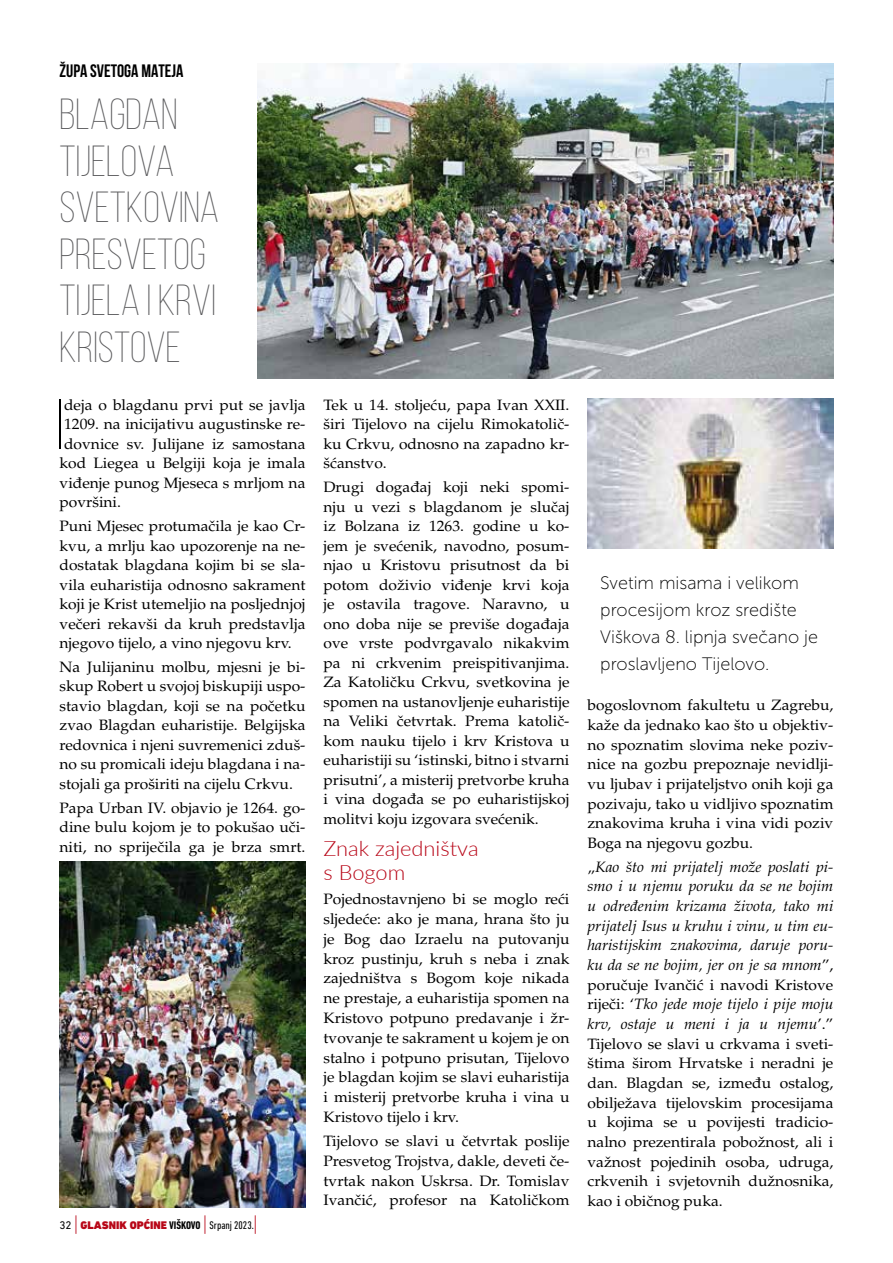
<style>
.page{position:relative;width:893px;height:1263px;background:#fff}
.page>*{position:absolute;margin:0;border:0;box-sizing:border-box;transform-origin:0 0}
.t1{font:300 70.65px "Bebas Neue";color:#000;scale:1.04 1}
.t2{font:300 43.5px/46.5px "Bebas Neue";color:#58585a}
.t3{font:300 21px/24px "Lato";color:#b80718;scale:1.04 1}
.t4{font:18px/27px "Museo Sans 100";color:#000}
.t5{font:700 18px "Bebas Neue";color:#000}
.t6{font:15px/19.5px "Palatino CE";color:#000;text-align:justify;scale:1.04 1}
.t7{font:900 11.25px "DIN Next LT Pro";color:#b80718}
.s1{font-weight:400;color:#000}
.s2{font-weight:400;font-size:22.5px}
.s3{font-weight:700;font-stretch:condensed;color:#000}
.s4{font-weight:400;font-stretch:condensed;color:#000}
.s5{font-style:italic}
</style>
<div class="page">
<img style="left:258px;top:64px;width:576px;height:314px">
<img style="left:60px;top:862px;width:245px;height:346px">
<img style="left:587px;top:398px;width:247px;height:151px">
<p class="t5" style="left:60px;top:61px;width:125px">ŽUPA SVETOGA MATEJA</p>
<h2 class="t2" style="left:60px;top:91px;width:161px">BLAGDAN<br>TIJELOVA<br>SVETKOVINA<br>PRESVETOG<br>TIJELA I KRVI<br>KRISTOVE</h2>
<h1 class="t1" style="left:57px;top:387px;width:9px">I</h1>
<p class="t6" style="left:64px;top:395px;width:234px">deja o blagdanu prvi put se javlja</p>
<p class="t6" style="left:64px;top:415px;width:234px">1209. na inicijativu augustinske re-</p>
<p class="t6" style="left:64px;top:434px;width:234px">dovnice sv. Julijane iz samostana</p>
<p class="t6" style="left:60px;top:454px;width:238px">kod Liegea u Belgiji koja je imala</p>
<p class="t6" style="left:60px;top:473px;width:238px">viđenje punog Mjeseca s mrljom na</p>
<p class="t6" style="left:60px;top:493px;width:61px">površini.</p>
<p class="t6" style="left:60px;top:516px;width:238px">Puni Mjesec protumačila je kao Cr&shy;kvu, a mrlju kao upozorenje na ne&shy;dostatak blagdana kojim bi se sla&shy;vila euharistija odnosno sakrament koji je Krist utemeljio na posljednjoj večeri rekavši da kruh predstavlja njegovo tijelo, a vino njegovu krv.</p>
<p class="t6" style="left:60px;top:657px;width:238px">Na Julijaninu molbu, mjesni je bi&shy;skup Robert u svojoj biskupiji uspo&shy;stavio blagdan, koji se na početku zvao Blagdan euharistije. Belgijska redovnica i njeni suvremenici zduš&shy;no su promicali ideju blagdana i na&shy;stojali ga proširiti na cijelu Crkvu.</p>
<p class="t6" style="left:60px;top:798px;width:238px">Papa Urban IV. objavio je 1264. go&shy;dine bulu kojom je to pokušao uči&shy;niti, no spriječila ga je brza smrt.</p>
<p class="t7" style="left:60px;top:1218px;width:199px"><span class="s1">32</span> <span class="s2">|</span> GLASNIK OPĆINE <span class="s3">VIŠKOVO</span> <span class="s2">|</span> <span class="s4">Srpanj 2023.</span><span class="s2">|</span></p>
<p class="t6" style="left:323px;top:395px;width:238px">Tek u 14. stoljeću, papa Ivan XXII. širi Tijelovo na cijelu Rimokatolič&shy;ku Crkvu, odnosno na zapadno kr&shy;šćanstvo.</p>
<p class="t6" style="left:323px;top:477px;width:238px">Drugi događaj koji neki spomi&shy;nju u vezi s blagdanom je slučaj iz Bolzana iz 1263. godine u ko&shy;jem je svećenik, navodno, posum&shy;njao u Kristovu prisutnost da bi potom doživio viđenje krvi koja je ostavila tragove. Naravno, u ono doba nije se previše događaja ove vrste podvrgavalo nikakvim pa ni crkvenim preispitivanjima.<br>Za Katoličku Crkvu, svetkovina je spomen na ustanovljenje euharistije na Veliki četvrtak. Prema katolič&shy;kom nauku tijelo i krv Kristova u euharistiji su ‘istinski, bitno i stvarni prisutni’, a misterij pretvorbe kruha i vina događa se po euharistijskoj molitvi koju izgovara svećenik.</p>
<h3 class="t3" style="left:323px;top:836px;width:151px">Znak zajedništva s Bogom</h3>
<p class="t6" style="left:323px;top:889px;width:238px">Pojednostavnjeno bi se moglo reći sljedeće: ako je mana, hrana što ju je Bog dao Izraelu na putovanju kroz pustinju, kruh s neba i znak zajedništva s Bogom koje nikada ne prestaje, a euharistija spomen na Kristovo potpuno predavanje i žr&shy;tvovanje te sakrament u kojem je on stalno i potpuno prisutan, Tijelovo je blagdan kojim se slavi euharistija i misterij pretvorbe kruha i vina u Kristovo tijelo i krv.</p>
<p class="t6" style="left:323px;top:1131px;width:238px">Tijelovo se slavi u četvrtak poslije Presvetog Trojstva, dakle, deveti če&shy;tvrtak nakon Uskrsa. Dr. Tomislav Ivančić, profesor na Katoličkom</p>
<p class="t4" style="left:600px;top:570px;width:219px">Svetim misama i velikom procesijom kroz središte<br>Viškova 8. lipnja svečano je proslavljeno Tijelovo.</p>
<p class="t6" style="left:587px;top:696px;width:238px">bogoslovnom fakultetu u Zagrebu, kaže da jednako kao što u objektiv&shy;no spoznatim slovima neke poziv&shy;nice na gozbu prepoznaje nevidlji&shy;vu ljubav i prijateljstvo onih koji ga pozivaju, tako u vidljivo spoznatim znakovima kruha i vina vidi poziv Boga na njegovu gozbu.</p>
<p class="t6" style="left:587px;top:857px;width:238px">„<span class="s5">Kao što mi prijatelj može poslati pi&shy;smo i u njemu poruku da se ne bojim u određenim krizama života, tako mi prijatelj Isus u kruhu i vinu, u tim eu&shy;haristijskim znakovima, daruje poru&shy;ku da se ne bojim, jer on je sa mnom</span>”, poručuje Ivančić i navodi Kristove riječi: ‘<span class="s5">Tko jede moje tijelo i pije moju krv, ostaje u meni i ja u njemu</span>’.” Tijelovo se slavi u crkvama i sveti&shy;štima širom Hrvatske i neradni je dan. Blagdan se, između ostalog, obilježava tijelovskim procesijama u kojima se u povijesti tradicio&shy;nalno prezentirala pobožnost, ali i važnost pojedinih osoba, udruga, crkvenih i svjetovnih dužnosnika, kao i običnog puka.</p>
</div>
